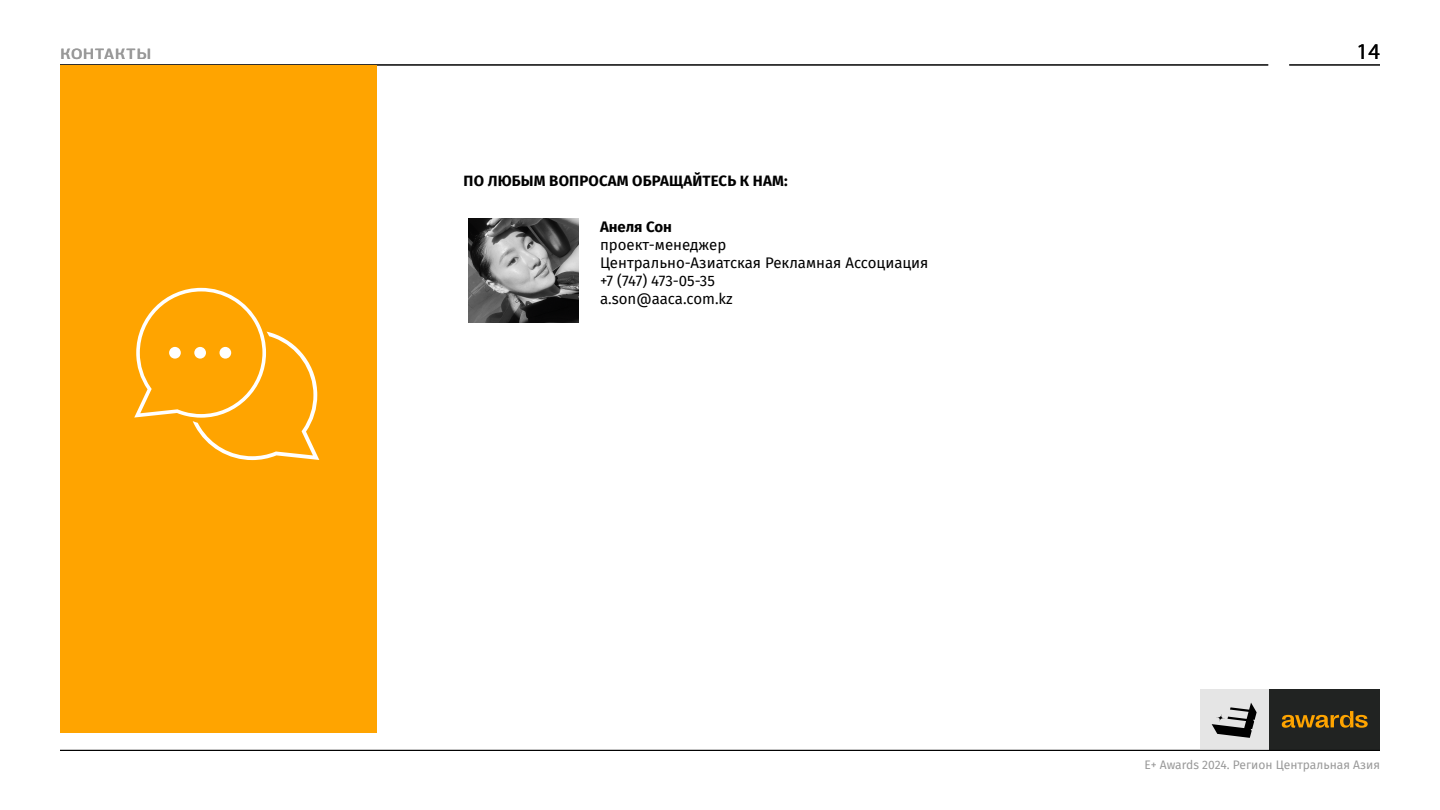
<style>
.page{position:relative;width:1440px;height:810px;background:#fff}
.page>*{position:absolute;margin:0;border:0;box-sizing:border-box;transform-origin:0 0}
.t1{font:22.5px "Myriad Pro";color:#000}
.Body_text__20{font:15px "Fira Sans";color:#000}
.Body_text__20-2{font:700 15px "Fira Sans";letter-spacing:.01em;color:#000}
.text_Var_2{font:500 expanded 15px "Right Grotesk Text";letter-spacing:.02em;color:#999}
.t2{font:12.08px "Fira Sans";color:#999}
</style>
<div class="page">
<hr style="left:1289px;top:65px;width:91px;height:1px;background:#000">
<hr style="left:60px;top:65px;width:1208px;height:1px;background:#000">
<div style="left:1200px;top:689px;width:70px;height:61px;background:#e5e5e5"></div>
<div style="left:1269px;top:689px;width:111px;height:61px;background:#212322"></div>
<svg style="left:1282px;top:711px;width:86px;height:17px"></svg>
<svg style="left:1212px;top:703px;width:45px;height:35px"></svg>
<hr style="left:60px;top:750px;width:1320px;height:1px;background:#000">
<div style="left:60px;top:65px;width:316px;height:667px;background:#ffa400"></div>
<svg style="left:134px;top:288px;width:185px;height:172px"></svg>
<div style="left:169px;top:347px;width:12px;height:12px;background:#fff;border-radius:50%"></div>
<div style="left:194px;top:347px;width:12px;height:12px;background:#fff;border-radius:50%"></div>
<div style="left:220px;top:347px;width:11px;height:12px;background:#fff;border-radius:50%"></div>
<img style="left:468px;top:219px;width:111px;height:103px">
<p class="text_Var_2" style="left:60px;top:45px;width:93px">КОНТАКТЫ</p>
<p class="Body_text__20-2" style="left:464px;top:168px;width:326px">ПО ЛЮБЫМ ВОПРОСАМ ОБРАЩАЙТЕСЬ К НАМ:</p>
<p class="Body_text__20-2" style="left:600px;top:214px;width:74px">Анеля Сон</p>
<p class="Body_text__20" style="left:600px;top:233px;width:128px">проект-менеджер</p>
<p class="Body_text__20" style="left:600px;top:251px;width:330px">Центрально-Азиатская Рекламная Ассоциация</p>
<p class="Body_text__20" style="left:600px;top:269px;width:116px">+7 (747) 473-05-35</p>
<p class="Body_text__20" style="left:600px;top:287px;width:134px">a.son@aaca.com.kz</p>
<h1 class="t1" style="left:1356px;top:37px;width:25px">14</h1>
<p class="t2" style="left:1145px;top:755px;width:237px">E+ Awards 2024. Регион Центральная Азия</p>
</div>
